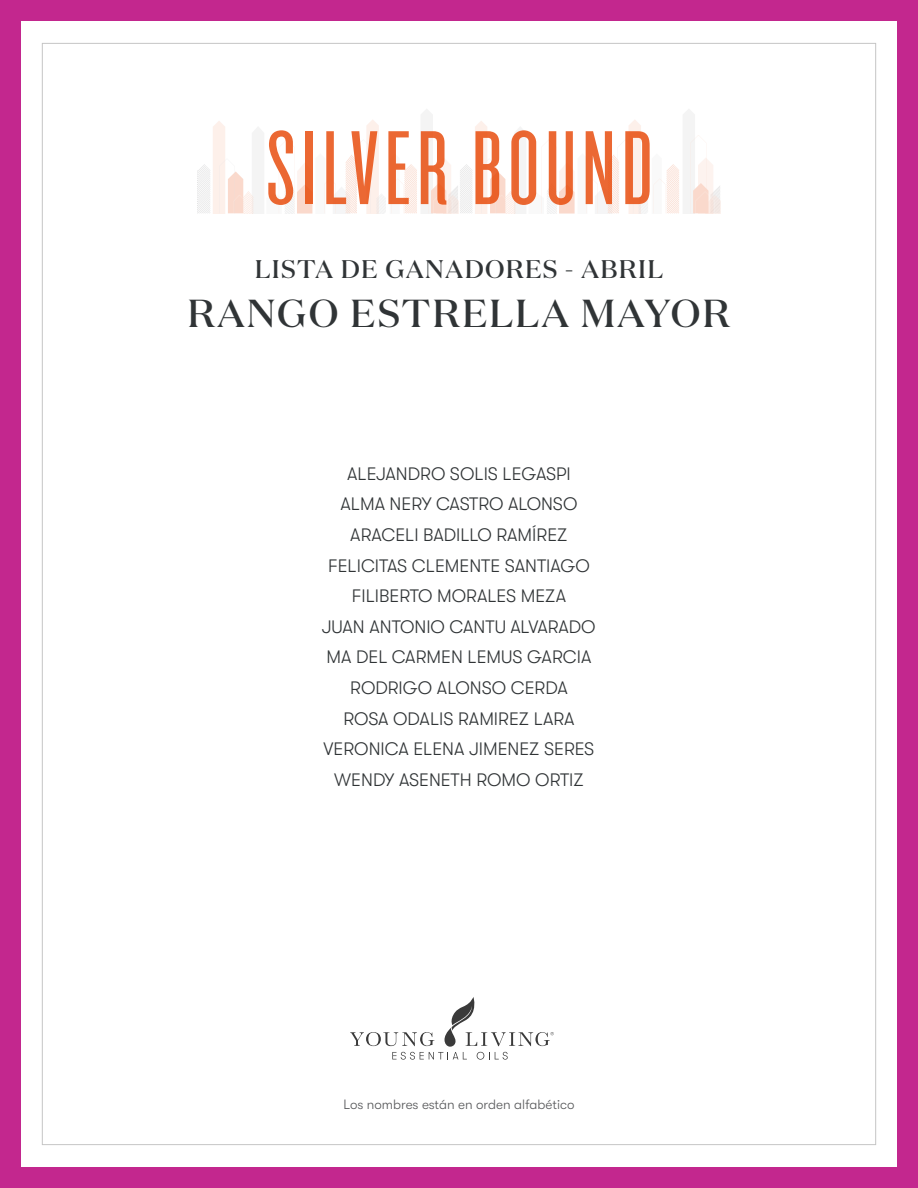
<style>
.page{position:relative;width:918px;height:1188px;background:#c3278e}
.page>*{position:absolute;margin:0;border:0;box-sizing:border-box;transform-origin:0 0}
.t1{font:500 39px "Domaine Display";letter-spacing:.05em;color:#303436}
.t2{font:500 25.5px "Domaine Display";letter-spacing:.05em;color:#303436}
.t3{font:300 18px/30.6px "GT Walsheim";color:#303436;text-align:center}
.t4{font:300 13.5px "GT Walsheim";color:#57585a}
</style>
<div class="page">
<div style="left:21px;top:21px;width:876px;height:1146px;background:#fff"></div>
<svg style="left:350px;top:997px;width:204px;height:63px"></svg>
<svg style="left:198px;top:109px;width:522px;height:105px"></svg>
<p class="t2" style="left:255px;top:253px;width:410px">LISTA DE GANADORES - ABRIL</p>
<p class="t1" style="left:188px;top:289px;width:544px">RANGO ESTRELLA MAYOR</p>
<p class="t3" style="left:322px;top:458px;width:275px">ALEJANDRO SOLIS LEGASPI<br>ALMA NERY CASTRO ALONSO<br>ARACELI BADILLO RAMÍREZ<br>FELICITAS CLEMENTE SANTIAGO<br>FILIBERTO MORALES MEZA<br>JUAN ANTONIO CANTU ALVARADO<br>MA DEL CARMEN LEMUS GARCIA<br>RODRIGO ALONSO CERDA<br>ROSA ODALIS RAMIREZ LARA<br>VERONICA ELENA JIMENEZ SERES<br>WENDY ASENETH ROMO ORTIZ</p>
<p class="t4" style="left:343px;top:1097px;width:233px">Los nombres están en orden alfabético</p>
</div>
